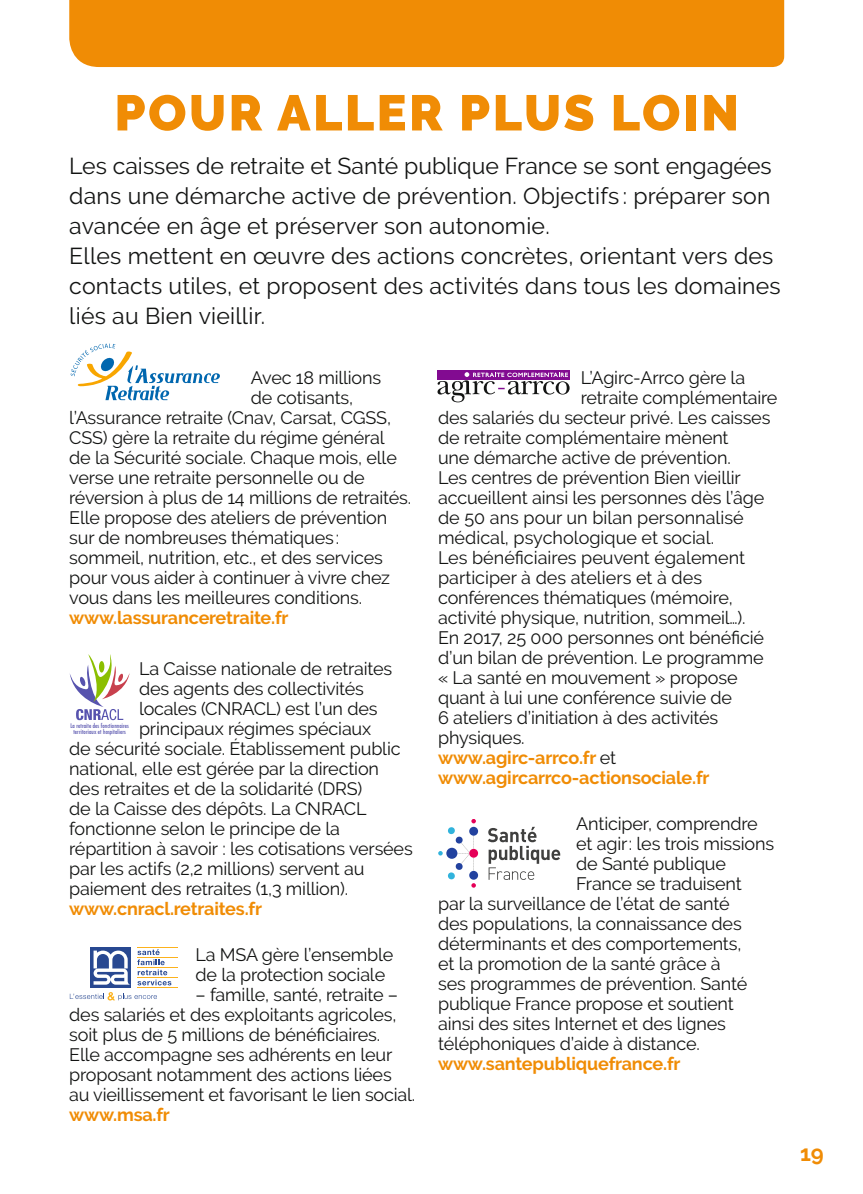
<style>
.page{position:relative;width:863px;height:1194px;background:#fff}
.page>*{position:absolute;margin:0;border:0;box-sizing:border-box;transform-origin:0 0}
.t1{font:900 50px "Raleway";letter-spacing:.05em;color:#f08c05}
.t2{font:23px/30px "Raleway";letter-spacing:.01em;color:#131413}
.t3{font:700 22px "Raleway";color:#f08c05}
.t4{font:18px/20px "Raleway";letter-spacing:-.01em;color:#131413}
.t5{font:700 18px "Raleway";letter-spacing:-.01em;color:#f08c05}
.t6{font:condensed 6.2px/6.4px "Futura";letter-spacing:.02em;color:#5753ae;text-align:center}
.s1{font-weight:400;color:#131413}
</style>
<div class="page">
<div style="left:69px;top:0;width:715px;height:67px;background:#f08c05"></div>
<svg style="left:137px;top:949px;width:34px;height:36px"></svg>
<hr style="left:136px;top:947px;width:41px;height:1px;background:#fcb21d">
<hr style="left:136px;top:957px;width:41px;height:1px;background:#fcb21d">
<hr style="left:136px;top:967px;width:41px;height:1px;background:#fcb21d">
<hr style="left:136px;top:977px;width:41px;height:1px;background:#fcb21d">
<hr style="left:136px;top:987px;width:41px;height:1px;background:#fcb21d">
<div style="left:90px;top:947px;width:41px;height:41px;background:#284891"></div>
<svg style="left:93px;top:951px;width:37px;height:34px"></svg>
<svg style="left:70px;top:992px;width:87px;height:8px"></svg>
<div style="left:437px;top:370px;width:132px;height:9px;background:#820b91"></div>
<svg style="left:437px;top:372px;width:132px;height:30px"></svg>
<svg style="left:70px;top:654px;width:60px;height:66px"></svg>
<svg style="left:71px;top:344px;width:149px;height:56px"></svg>
<svg style="left:469px;top:871px;width:9px;height:9px"></svg>
<svg style="left:469px;top:827px;width:9px;height:9px"></svg>
<svg style="left:469px;top:849px;width:9px;height:9px"></svg>
<svg style="left:438px;top:819px;width:38px;height:68px"></svg>
<svg style="left:487px;top:827px;width:73px;height:53px"></svg>
<h1 class="t1" style="left:114px;top:84px;width:625px">POUR ALLER PLUS LOIN</h1>
<p class="t2" style="left:69px;top:151px;width:712px">Les caisses de retraite et Santé publique France se sont engagées dans une démarche active de prévention. Objectifs : préparer son avancée en âge et préserver son autonomie.<br>Elles mettent en œuvre des actions concrètes, orientant vers des contacts utiles, et proposent des activités dans tous les domaines liés au Bien vieillir.</p>
<p class="t4" style="left:251px;top:368px;width:132px">Avec 18 millions</p>
<p class="t4" style="left:251px;top:388px;width:104px">de cotisants,</p>
<p class="t4" style="left:69px;top:408px;width:323px">l’Assurance retraite (Cnav, Carsat, CGSS,</p>
<p class="t4" style="left:69px;top:428px;width:317px">CSS) gère la retraite du régime général</p>
<p class="t4" style="left:69px;top:448px;width:329px">de la Sécurité sociale. Chaque mois, elle</p>
<p class="t4" style="left:69px;top:468px;width:297px">verse une retraite personnelle ou de</p>
<p class="t4" style="left:69px;top:488px;width:343px">réversion à plus de 14 millions de retraités.</p>
<p class="t4" style="left:69px;top:508px;width:319px">Elle propose des ateliers de prévention</p>
<p class="t4" style="left:69px;top:528px;width:271px">sur de nombreuses thématiques:</p>
<p class="t4" style="left:69px;top:548px;width:315px">sommeil, nutrition, etc., et des services</p>
<p class="t4" style="left:69px;top:568px;width:322px">pour vous aider à continuer à vivre chez</p>
<p class="t4" style="left:69px;top:588px;width:294px">vous dans les meilleures conditions.</p>
<p class="t5" style="left:69px;top:607px;width:221px">www.lassuranceretraite.fr</p>
<p class="t4" style="left:139px;top:659px;width:255px">La Caisse nationale de retraites</p>
<p class="t4" style="left:139px;top:679px;width:226px">des agents des collectivités</p>
<p class="t4" style="left:139px;top:699px;width:240px">locales (CNRACL) est l’un des</p>
<p class="t4" style="left:139px;top:719px;width:233px">principaux régimes spéciaux</p>
<p class="t4" style="left:69px;top:739px;width:333px">de sécurité sociale. Établissement public</p>
<p class="t4" style="left:69px;top:759px;width:311px">national, elle est gérée par la direction</p>
<p class="t4" style="left:69px;top:779px;width:294px">des retraites et de la solidarité (DRS)</p>
<p class="t4" style="left:69px;top:799px;width:299px">de la Caisse des dépôts. La CNRACL</p>
<p class="t4" style="left:69px;top:819px;width:272px">fonctionne selon le principe de la</p>
<p class="t4" style="left:69px;top:839px;width:345px">répartition à savoir : les cotisations versées</p>
<p class="t4" style="left:69px;top:859px;width:296px">par les actifs (2,2 millions) servent au</p>
<p class="t4" style="left:69px;top:879px;width:280px">paiement des retraites (1,3 million).</p>
<p class="t5" style="left:69px;top:899px;width:194px">www.cnracl.retraites.fr</p>
<p class="t4" style="left:195px;top:945px;width:199px">La MSA gère l’ensemble de la protection sociale</p>
<p class="t4" style="left:69px;top:985px;width:347px;text-indent:126px">– famille, santé, retraite – des salariés et des exploitants agricoles, soit plus de 5 millions de bénéficiaires.<br>Elle accompagne ses adhérents en leur proposant notamment des actions liées au vieillissement et favorisant le lien social.</p>
<p class="t5" style="left:69px;top:1104px;width:102px">www.msa.fr</p>
<p class="t6" style="left:70px;top:722px;width:60px">La retraite des fonctionnaires territoriaux et hospitaliers</p>
<p class="t4" style="left:580px;top:368px;width:166px">L’Agirc-Arrco gère la</p>
<p class="t4" style="left:580px;top:388px;width:198px">retraite complémentaire</p>
<p class="t4" style="left:438px;top:408px;width:334px">des salariés du secteur privé. Les caisses</p>
<p class="t4" style="left:438px;top:428px;width:292px">de retraite complémentaire mènent</p>
<p class="t4" style="left:438px;top:448px;width:294px">une démarche active de prévention.</p>
<p class="t4" style="left:438px;top:468px;width:304px">Les centres de prévention Bien vieillir</p>
<p class="t4" style="left:438px;top:488px;width:328px">accueillent ainsi les personnes dès l’âge</p>
<p class="t4" style="left:438px;top:508px;width:307px">de 50 ans pour un bilan personnalisé</p>
<p class="t4" style="left:438px;top:528px;width:277px">médical, psychologique et social.</p>
<p class="t4" style="left:438px;top:548px;width:308px">Les bénéficiaires peuvent également</p>
<p class="t4" style="left:438px;top:567px;width:265px">participer à des ateliers et à des</p>
<p class="t4" style="left:438px;top:587px;width:296px">conférences thématiques (mémoire,</p>
<p class="t4" style="left:438px;top:607px;width:309px">activité physique, nutrition, sommeil…).</p>
<p class="t4" style="left:438px;top:627px;width:327px">En 2017, 25 000 personnes ont bénéficié</p>
<p class="t4" style="left:438px;top:647px;width:327px">d’un bilan de prévention. Le programme</p>
<p class="t4" style="left:438px;top:667px;width:301px">« La santé en mouvement » propose</p>
<p class="t4" style="left:438px;top:687px;width:295px">quant à lui une conférence suivie de</p>
<p class="t4" style="left:438px;top:707px;width:281px">6 ateliers d’initiation à des activités</p>
<p class="t4" style="left:438px;top:727px;width:88px">physiques.</p>
<p class="t5" style="left:438px;top:747px;width:180px">www.agirc-arrco.fr <span class="s1">et</span></p>
<p class="t5" style="left:438px;top:767px;width:273px">www.agircarrco-actionsociale.fr</p>
<p class="t4" style="left:576px;top:813px;width:183px">Anticiper, comprendre</p>
<p class="t4" style="left:576px;top:833px;width:199px">et agir: les trois missions</p>
<p class="t4" style="left:576px;top:853px;width:151px">de Santé publique</p>
<p class="t4" style="left:576px;top:873px;width:167px">France se traduisent</p>
<p class="t4" style="left:438px;top:893px;width:293px">par la surveillance de l’état de santé</p>
<p class="t4" style="left:438px;top:913px;width:305px">des populations, la connaissance des</p>
<p class="t4" style="left:438px;top:933px;width:305px">déterminants et des comportements,</p>
<p class="t4" style="left:438px;top:953px;width:284px">et la promotion de la santé grâce à</p>
<p class="t4" style="left:438px;top:973px;width:310px">ses programmes de prévention. Santé</p>
<p class="t4" style="left:438px;top:993px;width:297px">publique France propose et soutient</p>
<p class="t4" style="left:438px;top:1013px;width:289px">ainsi des sites Internet et des lignes</p>
<p class="t4" style="left:438px;top:1033px;width:263px">téléphoniques d’aide à distance.</p>
<p class="t5" style="left:438px;top:1053px;width:244px">www.santepubliquefrance.fr</p>
<p class="t3" style="left:799px;top:1141px;width:25px">19</p>
</div>
